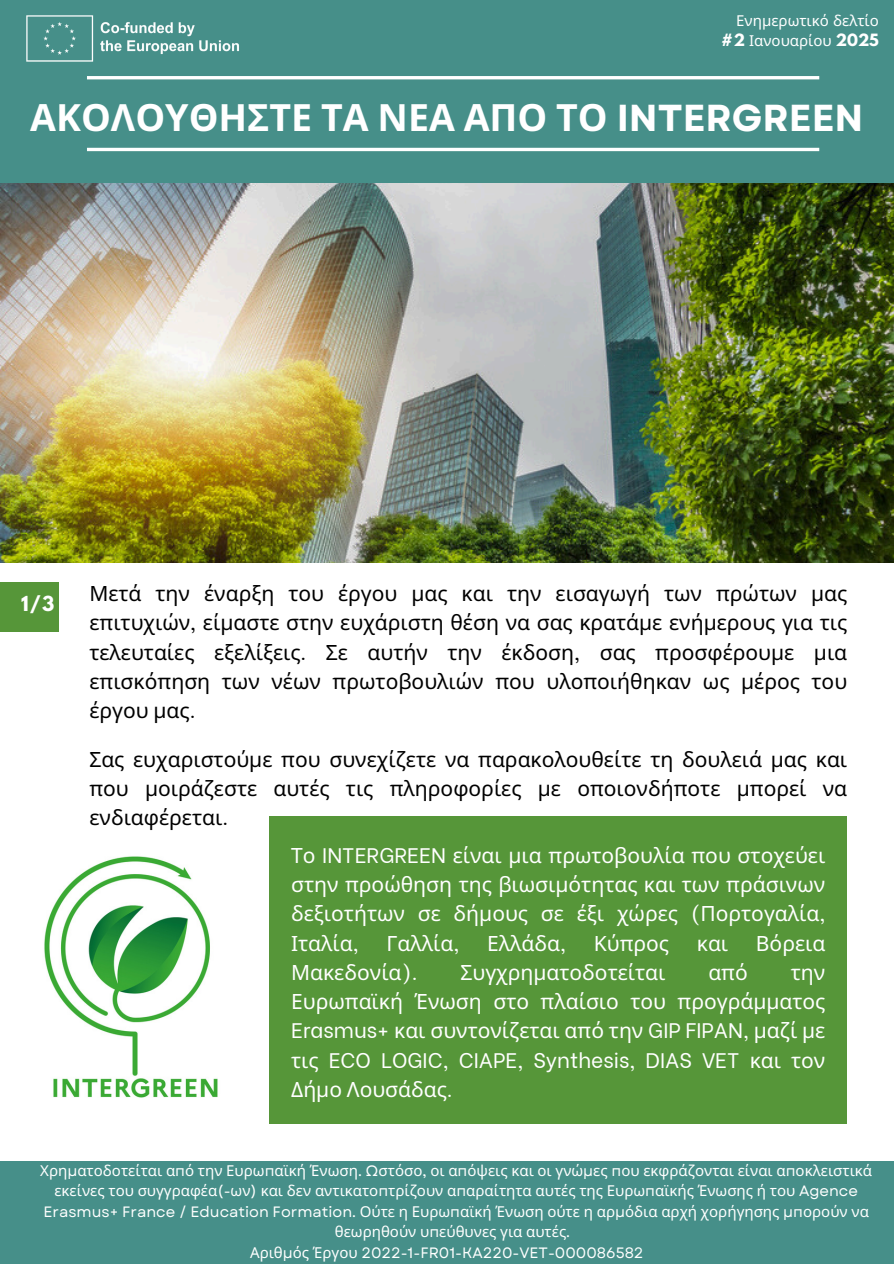
<style>
.page{position:relative;width:894px;height:1264px;background:#fff}
.page>*{position:absolute;margin:0;border:0;box-sizing:border-box;transform-origin:0 0}
.t1{font:700 37.5px "Noto Sans";color:#fff}
.t2{font:21px/29.2px "Noto Sans";color:#000;text-align:justify}
.t3{font:21px/29.2px "Noto Sans";color:#fff;text-align:justify}
.t4{font:700 18.3px "League Spartan";color:#fff}
.t5{font:15px/20.2px "Noto Sans";color:#fff;text-align:right}
.t6{font:15px "Garet";color:#fff}
.s1{font-family:"League Spartan";font-weight:700}
.s2{font-family:"Garet"}
.s3{font-family:"Be Vietnam"}
.s4{font-family:"Noto Sans"}
</style>
<div class="page">
<div style="left:0;top:0;width:893px;height:183px;background:#468f89"></div>
<img style="left:0;top:183px;width:893px;height:379px">
<img style="left:44px;top:856px;width:174px;height:242px">
<hr style="left:87px;top:148px;width:732px;height:3px;background:#fff">
<hr style="left:87px;top:76px;width:732px;height:3px;background:#fff">
<div style="left:0;top:582px;width:59px;height:49px;background:#569639"></div>
<div style="left:269px;top:816px;width:577px;height:307px;background:#569639"></div>
<div style="left:0;top:1161px;width:893px;height:102px;background:#468f89"></div>
<img style="left:26px;top:15px;width:213px;height:47px">
<h1 class="t5" style="left:721px;top:10px;width:159px">Ενημερωτικό δελτίο <span class="s1">#2</span> Ιανουαρίου <span class="s1">2025</span></h1>
<h4 class="t1" style="left:30px;top:91px;width:834px">ΑΚΟΛΟΥΘΗΣΤΕ ΤΑ ΝΕΑ ΑΠΟ ΤΟ <span class="s2">INTERGREEN</span></h4>
<p class="t4" style="left:21px;top:595px;width:35px">1/3</p>
<p class="t2" style="left:89px;top:578px;width:759px">Μετά την έναρξη του έργου μας και την εισαγωγή των πρώτων μας επιτυχιών<span class="s3">,</span> είμαστε στην ευχάριστη θέση να σας κρατάμε ενήμερους για τις τελευταίες εξελίξεις<span class="s3">.</span> Σε αυτήν την έκδοση<span class="s3">,</span> σας προσφέρουμε μια επισκόπηση των νέων πρωτοβουλιών που υλοποιήθηκαν ως μέρος του έργου μας<span class="s3">.</span></p>
<h2 class="t2" style="left:89px;top:744px;width:759px">Σας ευχαριστούμε που συνεχίζετε να παρακολουθείτε τη δουλειά μας και που μοιράζεστε αυτές τις πληροφορίες με οποιονδήποτε μπορεί να ενδιαφέρεται<span class="s3">.</span></h2>
<p class="t3" style="left:291px;top:840px;width:535px">Το <span class="s3">INTERGREEN</span> είναι μια πρωτοβουλία που στοχεύει στην προώθηση της βιωσιμότητας και των πράσινων δεξιοτήτων σε δήμους σε έξι χώρες <span class="s3">(</span>Πορτογαλία<span class="s3">, </span>Ιταλία<span class="s3">,</span></p>
<p class="t3" style="left:386px;top:927px;width:74px">Γαλλία<span class="s3">,</span></p>
<p class="t3" style="left:487px;top:927px;width:80px">Ελλάδα<span class="s3">,</span></p>
<p class="t3" style="left:593px;top:927px;width:77px">Κύπρος</p>
<p class="t3" style="left:696px;top:927px;width:33px">και</p>
<p class="t3" style="left:755px;top:927px;width:71px">Βόρεια</p>
<p class="t3" style="left:291px;top:957px;width:128px">Μακεδονία<span class="s3">).</span></p>
<p class="t3" style="left:460px;top:957px;width:206px">Συγχρηματοδοτείται</p>
<p class="t3" style="left:708px;top:957px;width:41px">από</p>
<p class="t3" style="left:291px;top:957px;width:535px;text-indent:499px">την Ευρωπαϊκή Ένωση στο πλαίσιο του προγράμματος <span class="s3">Erasmus+</span> και συντονίζεται από την <span class="s3">GIP FIPAN,</span> μαζί με τις <span class="s3">ECO LOGIC, CIAPE, Synthesis, DIAS VET</span> και τον Δήμο Λουσάδας<span class="s3">.</span></p>
<h3 class="t5" style="left:40px;top:1160px;width:833px;text-align:center">Χρη<span class="s2">μ</span>ατοδοτείται α<span class="s2">π</span>ό την Ευρω<span class="s2">π</span>αϊκή Ένωση<span class="s2">. Ω</span>στόσο<span class="s2">,</span> οι α<span class="s2">π</span>όψεις και οι γνώ<span class="s2">μ</span>ες <span class="s2">π</span>ου εκφράζονται είναι α<span class="s2">π</span>οκλειστικά εκείνες του συγγραφέα<span class="s2">(-</span>ων<span class="s2">)</span> και δεν αντικατο<span class="s2">π</span>τρίζουν α<span class="s2">π</span>αραίτητα αυτές της Ευρω<span class="s2">π</span>αϊκής Ένωσης ή του <span class="s2">Agence<br>Erasmus+ France / Education Formation.</span> Ούτε η Ευρω<span class="s2">π</span>αϊκή Ένωση ούτε η αρ<span class="s2">μ</span>όδια αρχή χορήγησης <span class="s2">μπ</span>ορούν να</h3>
<p class="t5" style="left:335px;top:1220px;width:237px">θεωρηθούν υ<span class="s2">π</span>εύθυνες για αυτές<span class="s2">.</span></p>
<h2 class="t6" style="left:250px;top:1242px;width:395px"><span class="s4">Αριθ</span>μ<span class="s4">ός Έργου</span> 2022-1-FR01-KA220-VET-000086582</h2>
</div>
